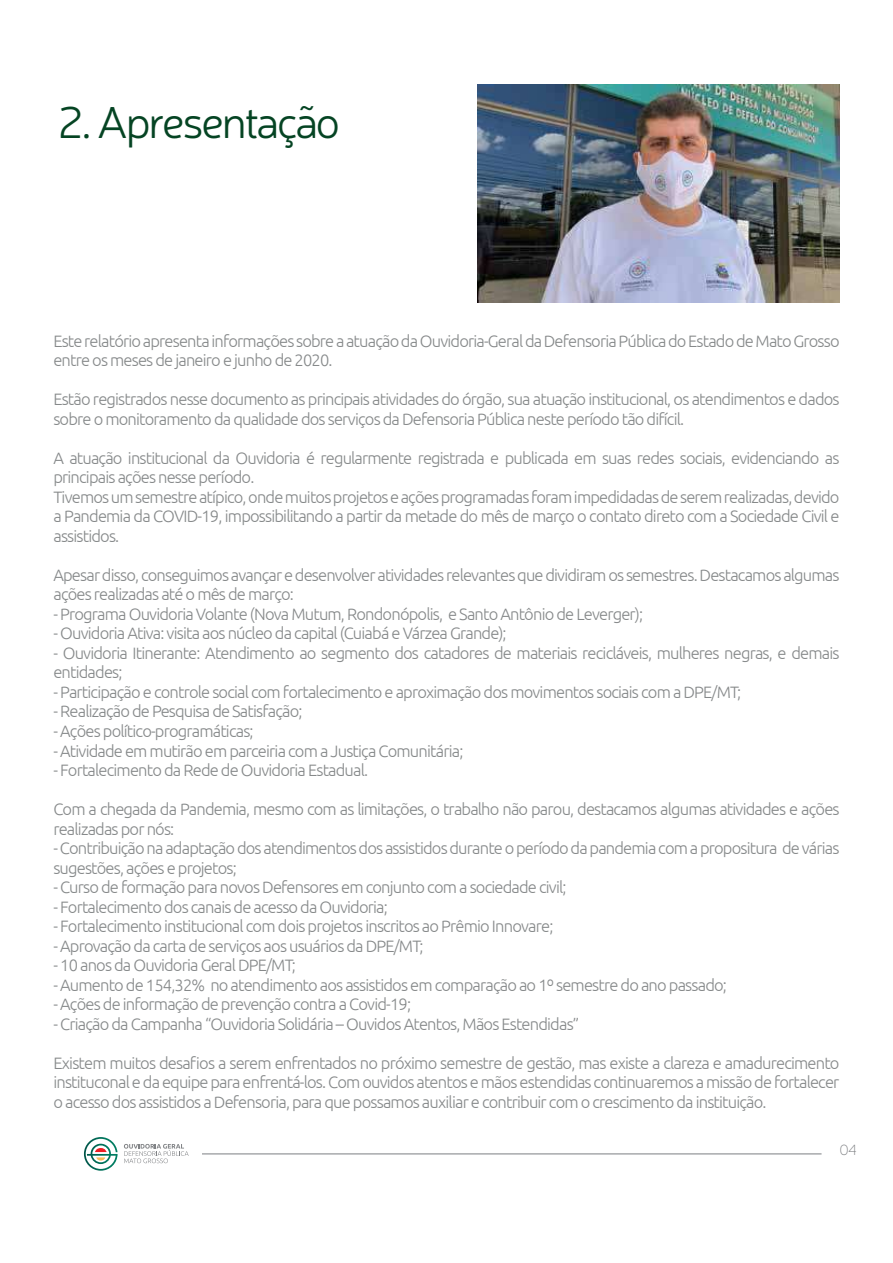
<style>
.page{position:relative;width:893px;height:1263px;background:#fff}
.page>*{position:absolute;margin:0;border:0;box-sizing:border-box;transform-origin:0 0}
.t1{font:300 45px "Neris";letter-spacing:-.05em;color:#054423}
.t2{font:300 16.5px/19.5px "Ubuntu";letter-spacing:-.05em;color:#86898a}
.t3{font:100 15px "Neris";color:#808285}
</style>
<div class="page">
<svg style="left:84px;top:1137px;width:34px;height:34px"></svg>
<svg style="left:124px;top:1144px;width:65px;height:19px"></svg>
<hr style="left:202px;top:1153px;width:619px;height:1px;background:#a7a9ac">
<img style="left:478px;top:84px;width:361px;height:219px">
<h1 class="t1" style="left:58px;top:94px;width:284px">2. Apresentação</h1>
<p class="t2" style="left:53px;top:331px;width:788px">Este relatório apresenta informações sobre a atuação da Ouvidoria-Geral da Defensoria Pública do Estado de Mato Grosso entre os meses de janeiro e junho de 2020.</p>
<p class="t2" style="left:53px;top:389px;width:788px">Estão registrados nesse documento as principais atividades do órgão, sua atuação institucional, os atendimentos e dados sobre o monitoramento da qualidade dos serviços da Defensoria Pública neste período tão difícil.</p>
<p class="t2" style="left:53px;top:448px;width:788px">A atuação institucional da Ouvidoria é regularmente registrada e publicada em suas redes sociais, evidenciando as principais ações nesse período.<br>Tivemos um semestre atípico, onde muitos projetos e ações programadas foram impedidadas de serem realizadas, devido a Pandemia da COVID-19, impossibilitando a partir da metade do mês de março o contato direto com a Sociedade Civil e assistidos.</p>
<p class="t2" style="left:53px;top:565px;width:788px">Apesar disso, conseguimos avançar e desenvolver atividades relevantes que dividiram os semestres. Destacamos algumas ações realizadas até o mês de março:</p>
<p class="t2" style="left:53px;top:604px;width:591px">- Programa Ouvidoria Volante (Nova Mutum, Rondonópolis, e Santo Antônio de Leverger);</p>
<p class="t2" style="left:53px;top:623px;width:455px">- Ouvidoria Ativa: visita aos núcleo da capital (Cuiabá e Várzea Grande);</p>
<p class="t2" style="left:53px;top:643px;width:788px">- Ouvidoria Itinerante: Atendimento ao segmento dos catadores de materiais recicláveis, mulheres negras, e demais entidades;</p>
<p class="t2" style="left:53px;top:682px;width:689px">- Participação e controle social com fortalecimento e aproximação dos movimentos sociais com a DPE/MT;</p>
<p class="t2" style="left:53px;top:701px;width:251px">- Realização de Pesquisa de Satisfação;</p>
<p class="t2" style="left:53px;top:721px;width:202px">- Ações político-programáticas;</p>
<p class="t2" style="left:53px;top:740px;width:411px">- Atividade em mutirão em parceiria com a Justiça Comunitária;</p>
<p class="t2" style="left:53px;top:760px;width:316px">- Fortalecimento da Rede de Ouvidoria Estadual.</p>
<p class="t2" style="left:53px;top:799px;width:788px">Com a chegada da Pandemia, mesmo com as limitações, o trabalho não parou, destacamos algumas atividades e ações realizadas por nós:</p>
<p class="t2" style="left:53px;top:838px;width:788px">- Contribuição na adaptação dos atendimentos dos assistidos durante o período da pandemia com a propositura de várias sugestões, ações e projetos;</p>
<p class="t2" style="left:53px;top:877px;width:515px">- Curso de formação para novos Defensores em conjunto com a sociedade civil;</p>
<p class="t2" style="left:53px;top:896px;width:336px">- Fortalecimento dos canais de acesso da Ouvidoria;</p>
<p class="t2" style="left:53px;top:916px;width:501px">- Fortalecimento institucional com dois projetos inscritos ao Prêmio Innovare;</p>
<p class="t2" style="left:53px;top:935px;width:372px">- Aprovação da carta de serviços aos usuários da DPE/MT;</p>
<p class="t2" style="left:53px;top:955px;width:244px">- 10 anos da Ouvidoria Geral DPE/MT;</p>
<p class="t2" style="left:53px;top:974px;width:675px">- Aumento de 154,32% no atendimento aos assistidos em comparação ao 1º semestre do ano passado;</p>
<p class="t2" style="left:53px;top:994px;width:359px">- Ações de informação de prevenção contra a Covid-19;</p>
<p class="t2" style="left:53px;top:1013px;width:527px">- Criação da Campanha “Ouvidoria Solidária – Ouvidos Atentos, Mãos Estendidas”</p>
<p class="t2" style="left:53px;top:1052px;width:788px;text-align:justify">Existem muitos desafios a serem enfrentados no próximo semestre de gestão, mas existe a clareza e amadurecimento instituconal e da equipe para enfrentá-los. Com ouvidos atentos e mãos estendidas continuaremos a missão de fortalecer o acesso dos assistidos a Defensoria, para que possamos auxiliar e contribuir com o crescimento da instituição.</p>
<p class="t3" style="left:839px;top:1141px;width:19px">04</p>
</div>
